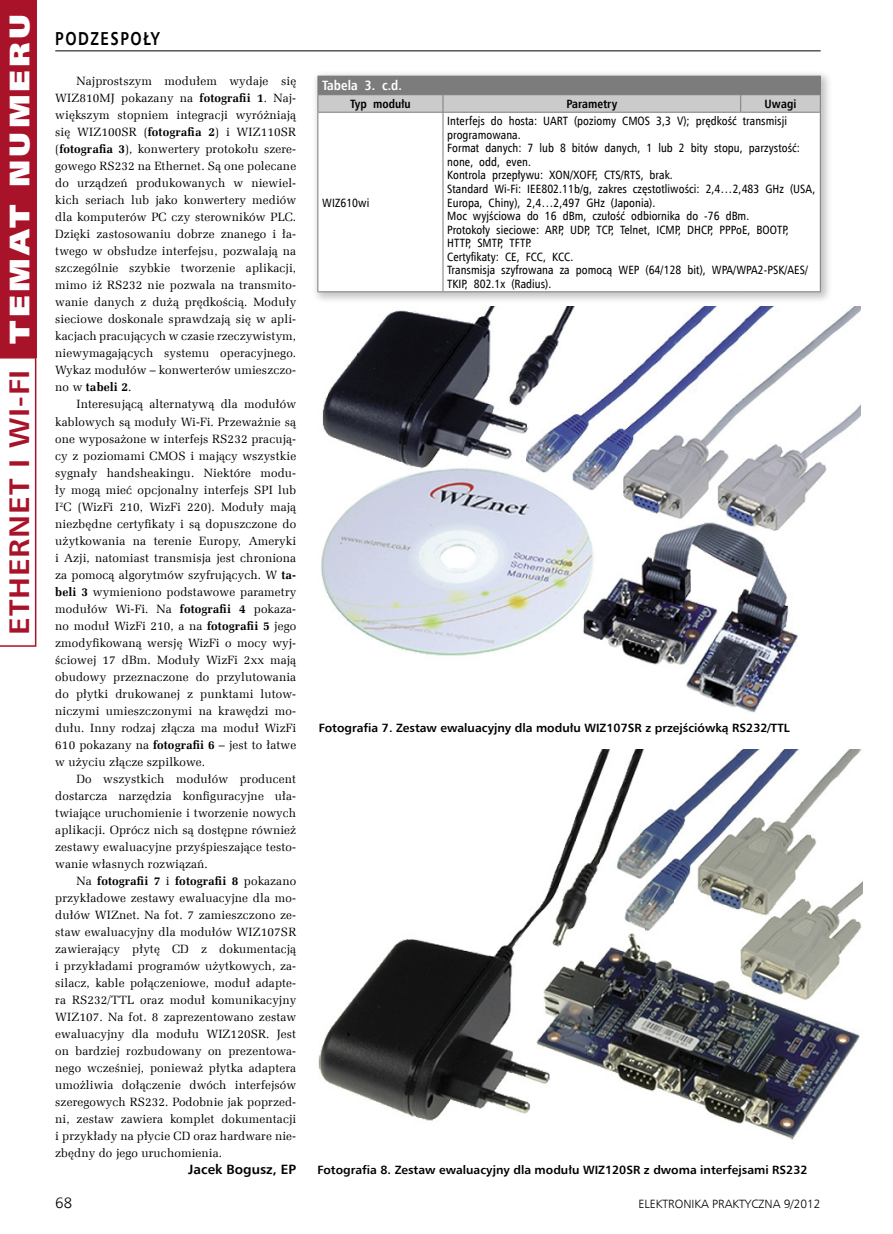
<style>
.page{position:relative;width:893px;height:1234px;background:#fff}
.page>*{position:absolute;margin:0;border:0;box-sizing:border-box;transform-origin:0 0}
.t1{font:700 28.5px "Humnst 777 EU";letter-spacing:.025em;color:#a9132a;scale:1.1 1}
.t2{font:28.5px "Humnst 777 X Blk EU";letter-spacing:.1em;color:#fff;scale:1.1 1}
.t3{font:700 18.75px "Humnst 777 EU";letter-spacing:.1em;color:#000;scale:.8 1}
.t4{font:15px "Humnst 777 Lt EU";color:#000}
._0_Autor{font:700 13.5px "Humnst 777 EU";color:#000}
._8_Tabela_Tytul{font:700 13.5px "Humnst 777 Cn EU";letter-spacing:.005em;color:#fff}
._1_Body{font:12px/17px "Zapf Ellipt EU";letter-spacing:.01em;color:#000;text-align:justify}
._7_Tabela{font:12px/13.5px "Humnst 777 Cn EU";letter-spacing:.005em;color:#000}
._4_Podpis{font:700 12px "Humnst 777 EU";color:#000}
.t5{font:12px "Humnst 777 Lt EU";color:#000}
._7_Tabela-2{font:700 12px "Humnst 777 Cn EU";letter-spacing:.005em;color:#000}
.s1{font-weight:700}
</style>
<div class="page">
<hr style="left:55px;top:51px;width:766px;height:1px;background:#000">
<div style="left:0;top:0;width:36px;height:357px;background:#a9132a"></div>
<svg style="left:0;top:357px;width:36px;height:289px"></svg>
<div style="left:311px;top:70px;width:522px;height:234px;background:#000;opacity:.25"></div>
<svg style="left:318px;top:113px;width:502px;height:178px"></svg>
<svg style="left:317px;top:76px;width:504px;height:36px;background:#a0a0a0"></svg>
<hr style="left:317px;top:112px;width:126px;height:1px;background:#7c7c7c">
<hr style="left:317px;top:113px;width:1px;height:178px;background:#7c7c7c">
<hr style="left:443px;top:112px;width:298px;height:1px;background:#7c7c7c">
<hr style="left:443px;top:113px;width:1px;height:178px;background:#7c7c7c">
<hr style="left:741px;top:112px;width:80px;height:1px;background:#7c7c7c">
<hr style="left:820px;top:113px;width:1px;height:178px;background:#7c7c7c">
<hr style="left:317px;top:291px;width:126px;height:1px;background:#7c7c7c">
<hr style="left:443px;top:291px;width:298px;height:1px;background:#7c7c7c">
<hr style="left:741px;top:291px;width:80px;height:1px;background:#7c7c7c">
<img style="left:321px;top:306px;width:540px;height:407px">
<img style="left:319px;top:749px;width:543px;height:391px">
<h1 class="t2" style="left:1px;top:343px;width:301px;rotate:-90deg">TEMAT NUMERU</h1>
<h1 class="t1" style="left:1px;top:634px;width:243px;rotate:-90deg">ETHERNET I WI-FI</h1>
<h2 class="t3" style="left:55px;top:27px;width:132px">PODZESPOŁY</h2>
<p class="_1_Body" style="left:55px;top:73px;width:242px;text-indent:21px">Najprostszym modułem wydaje się WIZ810MJ pokazany na <span class="s1">fotografii 1</span>. Naj&shy;większym stopniem integracji wyróżniają się WIZ100SR (<span class="s1">fotografia 2</span>) i WIZ110SR (<span class="s1">fotografia 3</span>), konwertery protokołu szere&shy;gowego RS232 na Ethernet. Są one polecane do urządzeń produkowanych w niewiel&shy;kich seriach lub jako konwertery mediów dla komputerów PC czy sterowników PLC.<br>Dzięki zastosowaniu dobrze znanego i ła&shy;twego w obsłudze interfejsu, pozwalają na szczególnie szybkie tworzenie aplikacji, mimo iż RS232 nie pozwala na transmito&shy;wanie danych z dużą prędkością. Moduły sieciowe doskonale sprawdzają się w apli&shy;kacjach pracujących w czasie rzeczywistym, niewymagających systemu operacyjnego.<br>Wykaz modułów – konwerterów umieszczo&shy;no w <span class="s1">tabeli 2</span>.</p>
<p class="_1_Body" style="left:55px;top:396px;width:242px;text-indent:21px">Interesującą alternatywą dla modułów kablowych są moduły Wi-Fi. Przeważnie są one wyposażone w interfejs RS232 pracują&shy;cy z poziomami CMOS i mający wszystkie sygnały handsheakingu. Niektóre modu&shy;ły mogą mieć opcjonalny interfejs SPI lub I<sup>2</sup>C (WizFi 210, WizFi 220). Moduły mają niezbędne certyfikaty i są dopuszczone do użytkowania na terenie Europy, Ameryki i Azji, natomiast transmisja jest chroniona za pomocą algorytmów szyfrujących. W <span class="s1">ta&shy;beli 3</span> wymieniono podstawowe parametry modułów Wi-Fi. Na <span class="s1">fotografii 4</span> pokaza&shy;no moduł WizFi 210, a na <span class="s1">fotografii 5</span> jego zmodyfikowaną wersję WizFi o mocy wyj&shy;ściowej 17 dBm. Moduły WizFi 2xx mają obudowy przeznaczone do przylutowania do płytki drukowanej z punktami lutow&shy;niczymi umieszczonymi na krawędzi mo&shy;dułu. Inny rodzaj złącza ma moduł WizFi 610 pokazany na <span class="s1">fotografii 6</span> – jest to łatwe w użyciu złącze szpilkowe.</p>
<p class="_1_Body" style="left:55px;top:770px;width:242px;text-indent:21px">Do wszystkich modułów producent dostarcza narzędzia konfiguracyjne uła&shy;twiające uruchomienie i tworzenie nowych aplikacji. Oprócz nich są dostępne również zestawy ewaluacyjne przyśpieszające testo&shy;wanie własnych rozwiązań.</p>
<p class="_1_Body" style="left:55px;top:872px;width:242px;text-indent:21px">Na <span class="s1">fotografii 7</span> i <span class="s1">fotografii 8</span> pokazano przykładowe zestawy ewaluacyjne dla mo&shy;dułów WIZnet. Na fot. 7 zamieszczono ze&shy;staw ewaluacyjny dla modułów WIZ107SR zawierający płytę CD z dokumentacją i przykładami programów użytkowych, za&shy;silacz, kable połączeniowe, moduł adapte&shy;ra RS232/TTL oraz moduł komunikacyjny WIZ107. Na fot. 8 zaprezentowano zestaw ewaluacyjny dla modułu WIZ120SR. Jest on bardziej rozbudowany on prezentowa&shy;nego wcześniej, ponieważ płytka adaptera umożliwia dołączenie dwóch interfejsów szeregowych RS232. Podobnie jak poprzed&shy;ni, zestaw zawiera komplet dokumentacji i przykłady na płycie CD oraz hardware nie&shy;zbędny do jego uruchomienia.</p>
<p class="_0_Autor" style="left:188px;top:1160px;width:110px">Jacek Bogusz, EP</p>
<p class="_8_Tabela_Tytul" style="left:322px;top:77px;width:81px">Tabela 3. c.d.</p>
<p class="_7_Tabela-2" style="left:350px;top:96px;width:62px">Typ modułu</p>
<p class="_7_Tabela-2" style="left:566px;top:96px;width:52px">Parametry</p>
<p class="_7_Tabela-2" style="left:765px;top:96px;width:33px">Uwagi</p>
<p class="_7_Tabela" style="left:322px;top:195px;width:49px">WIZ610wi</p>
<p class="_7_Tabela" style="left:447px;top:114px;width:341px">Interfejs do hosta: UART (poziomy CMOS 3,3 V); prędkość transmisji programowana.</p>
<p class="_7_Tabela" style="left:447px;top:141px;width:354px">Format danych: 7 lub 8 bitów danych, 1 lub 2 bity stopu, parzystość: none, odd, even.</p>
<p class="_7_Tabela" style="left:447px;top:168px;width:227px">Kontrola przepływu: XON/XOFF, CTS/RTS, brak.</p>
<p class="_7_Tabela" style="left:447px;top:182px;width:370px">Standard Wi-Fi: IEE802.11b/g, zakres częstotliwości: 2,4…2,483 GHz (USA,<br>Europa, Chiny), 2,4…2,497 GHz (Japonia).</p>
<p class="_7_Tabela" style="left:447px;top:209px;width:304px">Moc wyjściowa do 16 dBm, czułość odbiornika do -76 dBm.</p>
<p class="_7_Tabela" style="left:447px;top:222px;width:343px">Protokoły sieciowe: ARP, UDP, TCP, Telnet, ICMP, DHCP, PPPoE, BOOTP,<br>HTTP, SMTP, TFTP.</p>
<p class="_7_Tabela" style="left:447px;top:249px;width:128px">Certyfikaty: CE, FCC, KCC.</p>
<p class="_7_Tabela" style="left:447px;top:263px;width:362px">Transmisja szyfrowana za pomocą WEP (64/128 bit), WPA/WPA2-PSK/AES/<br>TKIP, 802.1x (Radius).</p>
<p class="_4_Podpis" style="left:319px;top:720px;width:472px">Fotografia 7. Zestaw ewaluacyjny dla modułu WIZ107SR z przejściówką RS232/TTL</p>
<p class="_4_Podpis" style="left:317px;top:1162px;width:492px">Fotografia 8. Zestaw ewaluacyjny dla modułu WIZ120SR z dwoma interfejsami RS232</p>
<p class="t4" style="left:55px;top:1193px;width:18px">68</p>
<p class="t5" style="left:638px;top:1196px;width:184px">ELEKTRONIKA PRAKTYCZNA 9/2012</p>
</div>
